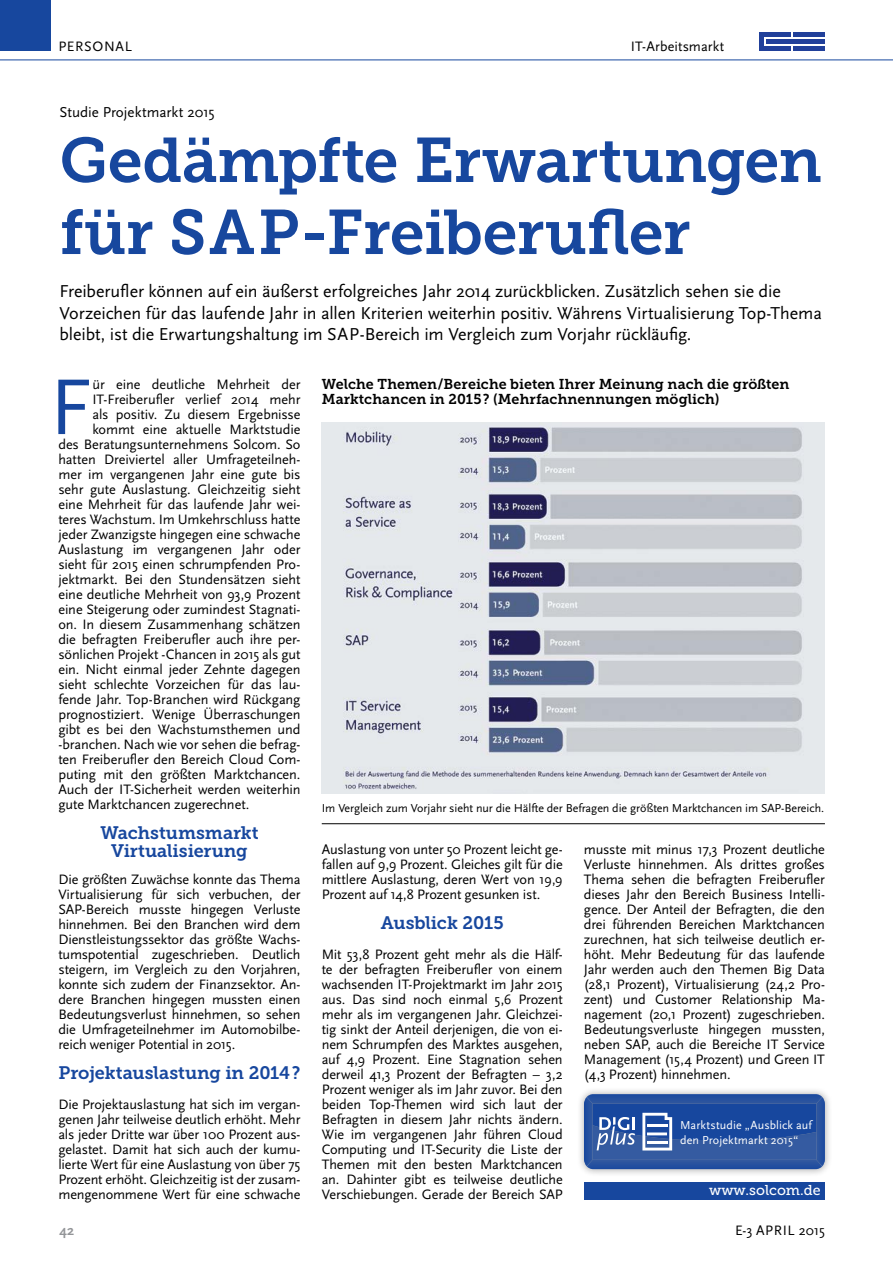
<style>
.page{position:relative;width:893px;height:1263px;background:#fff}
.page>*{position:absolute;margin:0;border:0;box-sizing:border-box;transform-origin:0 0}
.t1{font:82.5px "Scala Sans OT";color:#17479e}
.t2{font:62.7px/72px "Museo Slab 700";letter-spacing:-.01em;color:#17479e}
.t3{font:18px/21.6px "Scala Sans OT";letter-spacing:-.01em;color:#000}
.t4{font:18px/18px "Museo Slab 700";letter-spacing:-.005em;color:#17479e;text-align:center}
.t5{font:15px "Scala Sans OT";color:#000}
.t6{font:14.25px/15px "Scala Sans OT";letter-spacing:-.01em;color:#000;text-align:justify}
.t7{font:14.25px/15px "Museo Slab 700";color:#000}
.t8{font:14.25px "Scala Sans OT";letter-spacing:.01em;color:#000}
.t9{font:14.25px "Museo Slab 500";color:#fff}
.t10{font:14.25px "Scala Sans OT";letter-spacing:.035em;color:#000}
.t11{font:14.25px "Scala Sans OT";letter-spacing:.05em;color:#000}
.t12{font:700 14.25px "Scala Sans OT";color:#939598}
.t13{font:12px "Scala Sans OT";letter-spacing:-.005em;color:#000}
.t14{font:12px/15px "Scala Sans OT";letter-spacing:.005em;color:#fff}
</style>
<div class="page">
<div style="left:0;top:0;width:51px;height:51px;background:#17479e"></div>
<div style="left:759px;top:32px;width:32px;height:5px;background:#21409a"></div>
<div style="left:794px;top:32px;width:31px;height:5px;background:#21409a"></div>
<hr style="left:766px;top:40px;width:59px;height:4px;background:#21409a">
<hr style="left:759px;top:47px;width:32px;height:4px;background:#21409a">
<hr style="left:794px;top:47px;width:31px;height:4px;background:#21409a">
<div style="left:759px;top:32px;width:5px;height:19px;background:#21409a"></div>
<hr style="left:0;top:60px;width:893px;height:1px;background:#17479e">
<div style="left:584px;top:1182px;width:241px;height:17px;background:#17479e"></div>
<div style="left:576px;top:1086px;width:257px;height:91px;background:#000;opacity:.4"></div>
<svg style="left:584px;top:1094px;width:241px;height:75px"></svg>
<hr style="left:647px;top:1141px;width:20px;height:3px;background:#fff">
<img style="left:322px;top:423px;width:503px;height:370px">
<hr style="left:322px;top:823px;width:503px;height:1px;background:#000">
<p class="t11" style="left:58px;top:38px;width:75px">PERSONAL</p>
<p class="t8" style="left:631px;top:38px;width:95px">IT-Arbeitsmarkt</p>
<p class="t5" style="left:60px;top:103px;width:157px">Studie Projektmarkt 2015</p>
<p class="t2" style="left:60px;top:125px;width:764px">Gedämpfte Erwartungen für SAP-Freiberufler</p>
<p class="t3" style="left:60px;top:281px;width:764px">Freiberufler können auf ein äußerst erfolgreiches Jahr 2014 zurückblicken. Zusätzlich sehen sie die<br>Vorzeichen für das laufende Jahr in allen Kriterien weiterhin positiv. Währens Virtualisierung Top-Thema bleibt, ist die Erwartungshaltung im SAP-Bereich im Vergleich zum Vorjahr rückläufig.</p>
<p class="t1" style="left:49px;top:358px;width:45px">F</p>
<p class="t6" style="left:92px;top:377px;width:210px">ür eine deutliche Mehrheit der</p>
<p class="t6" style="left:92px;top:392px;width:210px">IT-Freiberufler verlief 2014 mehr</p>
<p class="t6" style="left:92px;top:407px;width:210px">als positiv. Zu diesem Ergebnisse</p>
<p class="t6" style="left:92px;top:422px;width:210px">kommt eine aktuelle Marktstudie</p>
<p class="t6" style="left:58px;top:437px;width:244px">des Beratungsunternehmens Solcom. So</p>
<p class="t6" style="left:58px;top:452px;width:244px">hatten Dreiviertel aller Umfrageteilneh-</p>
<p class="t6" style="left:58px;top:467px;width:244px">mer im vergangenen Jahr eine gute bis</p>
<p class="t6" style="left:58px;top:482px;width:244px">sehr gute Auslastung. Gleichzeitig sieht</p>
<p class="t6" style="left:58px;top:497px;width:244px">eine Mehrheit für das laufende Jahr wei-</p>
<p class="t6" style="left:58px;top:512px;width:244px">teres Wachstum. Im Umkehrschluss hatte</p>
<p class="t6" style="left:58px;top:527px;width:244px">jeder Zwanzigste hingegen eine schwache</p>
<p class="t6" style="left:58px;top:542px;width:244px">Auslastung im vergangenen Jahr oder</p>
<p class="t6" style="left:58px;top:557px;width:244px">sieht für 2015 einen schrumpfenden Pro-</p>
<p class="t6" style="left:58px;top:572px;width:244px">jektmarkt. Bei den Stundensätzen sieht</p>
<p class="t6" style="left:58px;top:587px;width:244px">eine deutliche Mehrheit von 93,9 Prozent</p>
<p class="t6" style="left:58px;top:602px;width:244px">eine Steigerung oder zumindest Stagnati-</p>
<p class="t6" style="left:58px;top:617px;width:244px">on. In diesem Zusammenhang schätzen</p>
<p class="t6" style="left:58px;top:632px;width:244px">die befragten Freiberufler auch ihre per-</p>
<p class="t6" style="left:58px;top:647px;width:244px">sönlichen Projekt -Chancen in 2015 als gut</p>
<p class="t6" style="left:58px;top:662px;width:244px">ein. Nicht einmal jeder Zehnte dagegen</p>
<p class="t6" style="left:58px;top:677px;width:244px">sieht schlechte Vorzeichen für das lau-</p>
<p class="t6" style="left:58px;top:692px;width:244px">fende Jahr. Top-Branchen wird Rückgang</p>
<p class="t6" style="left:58px;top:707px;width:244px">prognostiziert. Wenige Überraschungen</p>
<p class="t6" style="left:58px;top:722px;width:244px">gibt es bei den Wachstumsthemen und</p>
<p class="t6" style="left:58px;top:737px;width:244px">-branchen. Nach wie vor sehen die befrag-</p>
<p class="t6" style="left:58px;top:752px;width:244px">ten Freiberufler den Bereich Cloud Com-</p>
<p class="t6" style="left:58px;top:767px;width:244px">puting mit den größten Marktchancen.</p>
<p class="t6" style="left:58px;top:782px;width:244px">Auch der IT-Sicherheit werden weiterhin</p>
<p class="t6" style="left:58px;top:797px;width:193px">gute Marktchancen zugerechnet.</p>
<p class="t4" style="left:100px;top:824px;width:160px">Wachstumsmarkt<br>Virtualisierung</p>
<p class="t6" style="left:58px;top:872px;width:244px">Die größten Zuwächse konnte das Thema Virtualisierung für sich verbuchen, der SAP-Bereich musste hingegen Verluste hinnehmen. Bei den Branchen wird dem Dienstleistungssektor das größte Wachs&shy;tumspotential zugeschrieben. Deutlich steigern, im Vergleich zu den Vorjahren, konnte sich zudem der Finanzsektor. An&shy;dere Branchen hingegen mussten einen Bedeutungsverlust hinnehmen, so sehen die Umfrageteilnehmer im Automobilbe&shy;reich weniger Potential in 2015.</p>
<p class="t4" style="left:58px;top:1064px;width:244px">Projektauslastung in 2014?</p>
<p class="t6" style="left:58px;top:1097px;width:244px">Die Projektauslastung hat sich im vergan&shy;genen Jahr teilweise deutlich erhöht. Mehr als jeder Dritte war über 100 Prozent aus&shy;gelastet. Damit hat sich auch der kumu&shy;lierte Wert für eine Auslastung von über 75<br>Prozent erhöht. Gleichzeitig ist der zusam&shy;mengenommene Wert für eine schwache</p>
<p class="t7" style="left:322px;top:377px;width:469px">Welche Themen/Bereiche bieten Ihrer Meinung nach die größten<br>Marktchancen in 2015? (Mehrfachnennungen möglich)</p>
<p class="t13" style="left:322px;top:801px;width:504px">Im Vergleich zum Vorjahr sieht nur die Hälfte der Befragen die größten Marktchancen im SAP-Bereich.</p>
<p class="t6" style="left:322px;top:842px;width:242px">Auslastung von unter 50 Prozent leicht ge&shy;fallen auf 9,9 Prozent. Gleiches gilt für die mittlere Auslastung, deren Wert von 19,9<br>Prozent auf 14,8 Prozent gesunken ist.</p>
<p class="t4" style="left:381px;top:914px;width:124px">Ausblick 2015</p>
<p class="t6" style="left:322px;top:947px;width:242px">Mit 53,8 Prozent geht mehr als die Hälf&shy;te der befragten Freiberufler von einem wachsenden IT-Projektmarkt im Jahr 2015 aus. Das sind noch einmal 5,6 Prozent mehr als im vergangenen Jahr. Gleichzei&shy;tig sinkt der Anteil derjenigen, die von ei&shy;nem Schrumpfen des Marktes ausgehen, auf 4,9 Prozent. Eine Stagnation sehen derweil 41,3 Prozent der Befragten – 3,2<br>Prozent weniger als im Jahr zuvor. Bei den beiden Top-Themen wird sich laut der Befragten in diesem Jahr nichts ändern.<br>Wie im vergangenen Jahr führen Cloud Computing und IT-Security die Liste der Themen mit den besten Marktchancen an. Dahinter gibt es teilweise deutliche Verschiebungen. Gerade der Bereich SAP</p>
<p class="t6" style="left:584px;top:842px;width:242px">musste mit minus 17,3 Prozent deutliche Verluste hinnehmen. Als drittes großes Thema sehen die befragten Freiberufler dieses Jahr den Bereich Business Intelli&shy;gence. Der Anteil der Befragten, die den drei führenden Bereichen Marktchancen zurechnen, hat sich teilweise deutlich er&shy;höht. Mehr Bedeutung für das laufende Jahr werden auch den Themen Big Data (28,1 Prozent), Virtualisierung (24,2 Pro&shy;zent) und Customer Relationship Ma&shy;nagement (20,1 Prozent) zugeschrieben.<br>Bedeutungsverluste hingegen mussten, neben SAP, auch die Bereiche IT Service Management (15,4 Prozent) und Green IT (4,3 Prozent) hinnehmen.</p>
<p class="t14" style="left:680px;top:1117px;width:133px">Marktstudie „Ausblick auf den Projektmarkt 2015“</p>
<p class="t9" style="left:709px;top:1182px;width:113px">www.solcom.de</p>
<p class="t12" style="left:60px;top:1222px;width:16px">42</p>
<p class="t10" style="left:735px;top:1222px;width:91px">E-3 APRIL 2015</p>
</div>
